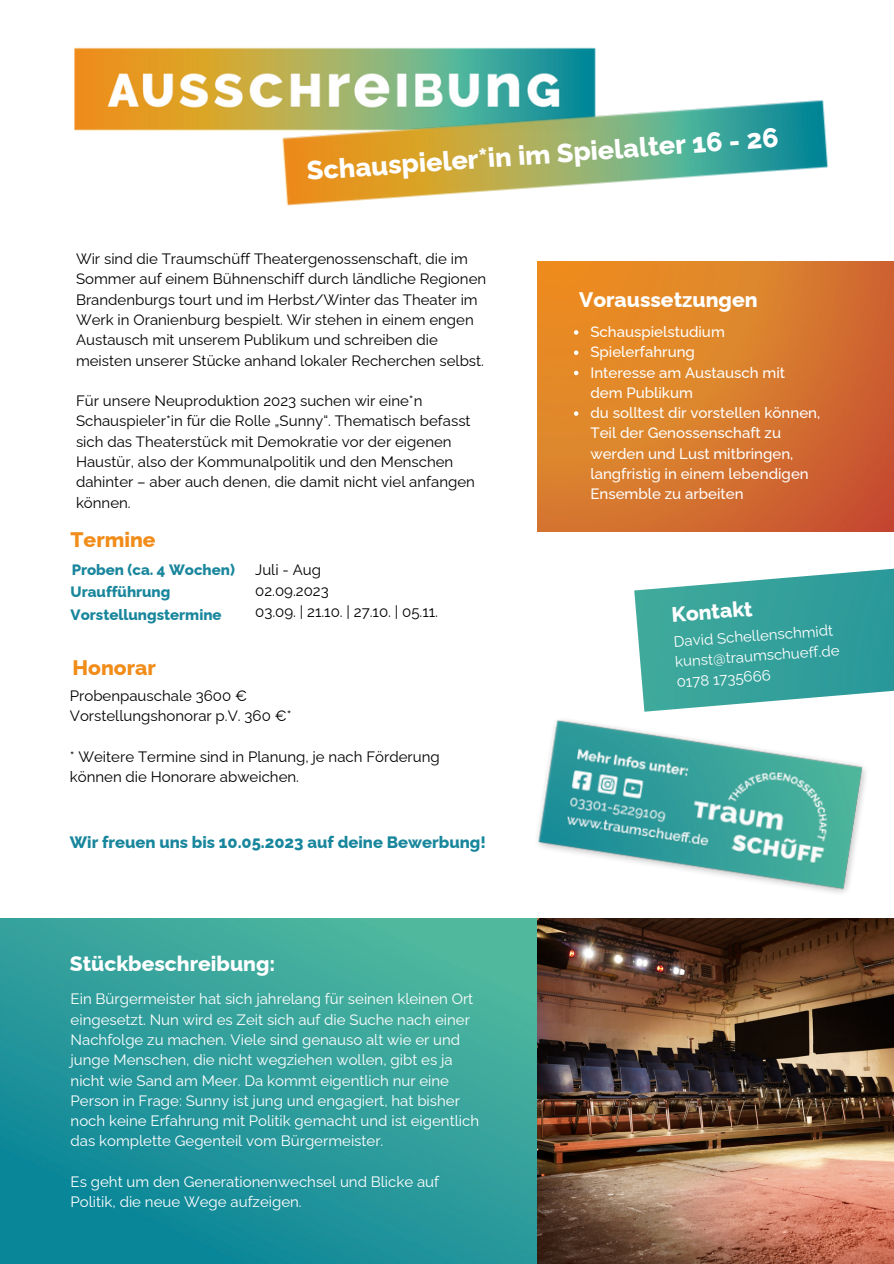
<style>
.page{position:relative;width:894px;height:1264px;background:#fff}
.page>*{position:absolute;margin:0;border:0;box-sizing:border-box;transform-origin:0 0}
.t1{font:800 27px "Raleway";color:#fff}
.t2{font:800 21px "Raleway";color:#fff}
.t3{font:800 21px "Raleway";color:#f18c19}
.t4{font:800 16.5px "Raleway";color:#18869c}
.t5{font:15px/20.2px "Raleway";color:#000}
.t6{font:15px/20.2px "Raleway";color:#fff}
.t7{font:500 15px/20.2px "Raleway";color:#fff}
.t8{font:800 15px "Raleway";color:#18869c}
</style>
<div class="page">
<img style="left:536px;top:918px;width:357px;height:345px">
<img style="left:537px;top:261px;width:356px;height:271px">
<img style="left:537px;top:711px;width:329px;height:182px">
<img style="left:0;top:918px;width:536px;height:345px">
<img style="left:74px;top:47px;width:522px;height:84px">
<img style="left:262px;top:74px;width:566px;height:132px">
<img style="left:634px;top:568px;width:259px;height:143px">
<svg style="left:573px;top:330px;width:5px;height:5px"></svg>
<svg style="left:573px;top:350px;width:5px;height:5px"></svg>
<svg style="left:573px;top:371px;width:5px;height:4px"></svg>
<svg style="left:573px;top:411px;width:5px;height:5px"></svg>
<h1 class="t1" style="left:306px;top:155px;width:474px;rotate:-4deg">Schauspieler*in im Spielalter 16 - 26</h1>
<p class="t5" style="left:76px;top:249px;width:411px">Wir sind die Traumschüff Theatergenossenschaft, die im Sommer auf einem Bühnenschiff durch ländliche Regionen Brandenburgs tourt und im Herbst/Winter das Theater im Werk in Oranienburg bespielt. Wir stehen in einem engen Austausch mit unserem Publikum und schreiben die meisten unserer Stücke anhand lokaler Recherchen selbst.</p>
<p class="t5" style="left:76px;top:391px;width:400px">Für unsere Neuproduktion 2023 suchen wir eine*n Schauspieler*in für die Rolle „Sunny“. Thematisch befasst sich das Theaterstück mit Demokratie vor der eigenen Haustür, also der Kommunalpolitik und den Menschen dahinter – aber auch denen, die damit nicht viel anfangen können.</p>
<h2 class="t3" style="left:71px;top:527px;width:86px">Termine</h2>
<p class="t8" style="left:72px;top:560px;width:165px">Proben (ca. 4 Wochen)</p>
<p class="t8" style="left:71px;top:606px;width:152px">Vorstellungstermine</p>
<p class="t8" style="left:71px;top:583px;width:101px">Uraufführung</p>
<h2 class="t3" style="left:72px;top:655px;width:85px">Honorar</h2>
<p class="t5" style="left:255px;top:558px;width:184px;line-height:21.5px">Juli - Aug<br>02.09.2023<br>03.09. | 21.10. | 27.10. | 05.11.</p>
<p class="t5" style="left:70px;top:685px;width:223px">Probenpauschale 3600 €<br>Vorstellungshonorar p.V. 360 €*</p>
<p class="t5" style="left:70px;top:746px;width:371px">* Weitere Termine sind in Planung, je nach Förderung können die Honorare abweichen.</p>
<p class="t4" style="left:70px;top:833px;width:417px">Wir freuen uns bis 10.05.2023 auf deine Bewerbung!</p>
<h2 class="t2" style="left:70px;top:950px;width:207px">Stückbeschreibung:</h2>
<p class="t6" style="left:71px;top:989px;width:410px">Ein Bürgermeister hat sich jahrelang für seinen kleinen Ort eingesetzt. Nun wird es Zeit sich auf die Suche nach einer Nachfolge zu machen. Viele sind genauso alt wie er und junge Menschen, die nicht wegziehen wollen, gibt es ja nicht wie Sand am Meer. Da kommt eigentlich nur eine Person in Frage: Sunny ist jung und engagiert, hat bisher noch keine Erfahrung mit Politik gemacht und ist eigentlich das komplette Gegenteil vom Bürgermeister.</p>
<p class="t6" style="left:71px;top:1171px;width:370px">Es geht um den Generationenwechsel und Blicke auf<br>Politik, die neue Wege aufzeigen.</p>
<h2 class="t2" style="left:579px;top:287px;width:180px">Voraussetzungen</h2>
<p class="t7" style="left:590px;top:321px;width:231px">Schauspielstudium<br>Spielerfahrung<br>Interesse am Austausch mit dem Publikum<br>du solltest dir vorstellen können,<br>Teil der Genossenschaft zu werden und Lust mitbringen, langfristig in einem lebendigen<br>Ensemble zu arbeiten</p>
<h2 class="t2" style="left:670px;top:602px;width:83px;rotate:-4deg">Kontakt</h2>
<p class="t6" style="left:673px;top:631px;width:166px;rotate:-4deg">David Schellenschmidt kunst@traumschueff.de<br>0178 1735666</p>
</div>
